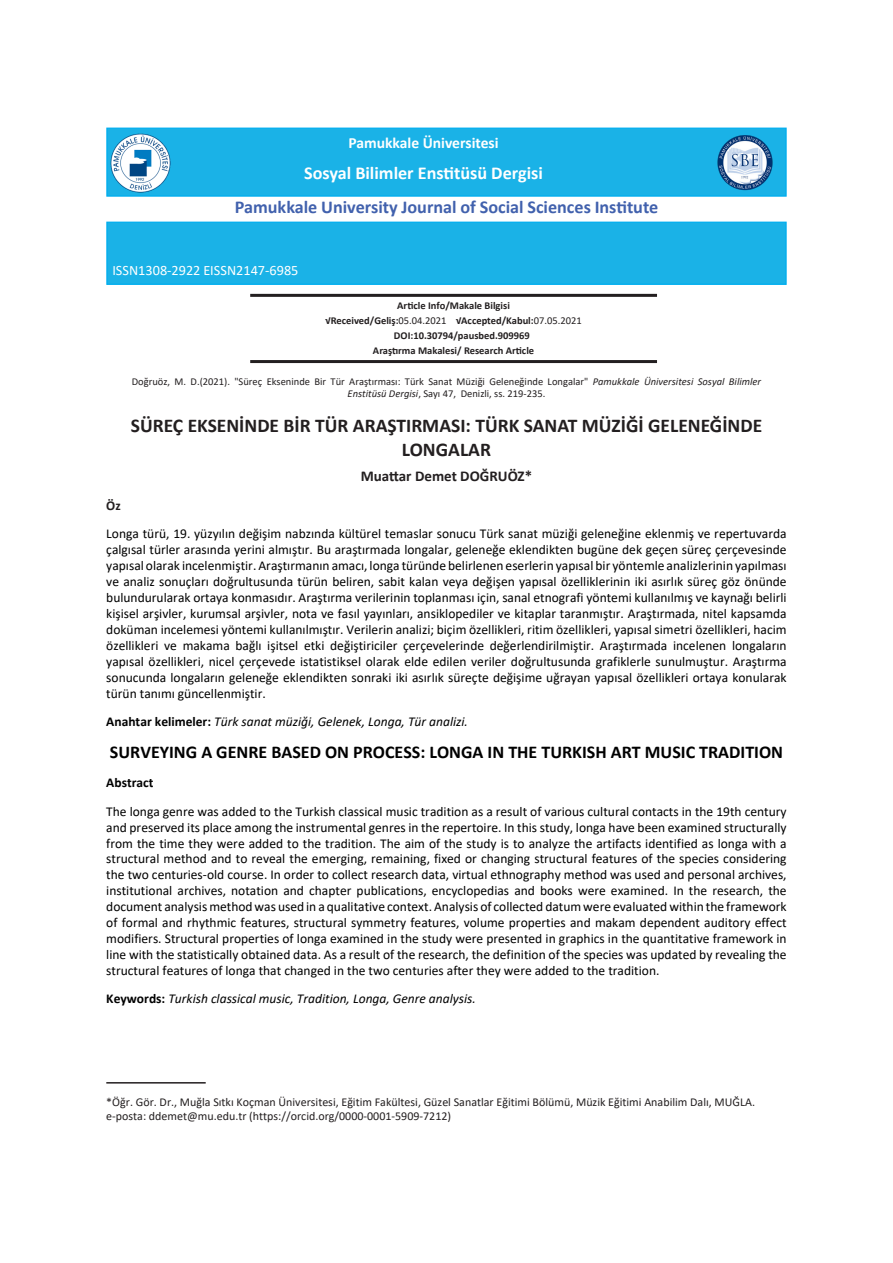
<style>
.page{position:relative;width:893px;height:1263px;background:#fff}
.page>*{position:absolute;margin:0;border:0;box-sizing:border-box;transform-origin:0 0}
.t1{font:700 19.5px/23.4px "Calibri";color:#231f20;text-align:center}
.t2{font:700 18.15px "Calibri";color:#4161ad}
.t3{font:700 18.15px "Calibri";color:#fff}
.t4{font:700 18px "Calibri";color:#000}
.t5{font:700 15.6px "Calibri";color:#fff}
.t6{font:700 15px "Calibri";color:#231f20}
.t7{font:14.25px "Calibri";color:#fff}
.t8{font:13.5px/15.9px "Calibri";color:#000;text-align:justify}
.t9{font:italic 13.5px "Calibri";color:#000}
.t10{font:700 13.5px "Calibri";color:#000}
.t11{font:700 13.5px "Calibri";color:#231f20}
.t12{font:12px/13.5px "Calibri";color:#231f20}
.t13{font:10.5px/12px "Calibri";color:#231f20;text-align:center}
.t14{font:700 10.5px "Calibri";color:#231f20}
.s1{font-weight:400}
.s2{font-style:italic}
.s3{font-weight:700;font-style:normal}
</style>
<div class="page">
<hr style="left:250px;top:294px;width:407px;height:3px;background:#231f20">
<hr style="left:250px;top:360px;width:407px;height:3px;background:#231f20">
<div style="left:106px;top:222px;width:681px;height:63px;background:#1ab2e7;border:1px solid #00aeef"></div>
<div style="left:106px;top:128px;width:681px;height:69px;background:#1ab2e7;border:1px solid #00aeef"></div>
<img style="left:717px;top:135px;width:56px;height:56px">
<img style="left:111px;top:133px;width:59px;height:59px">
<hr style="left:106px;top:1082px;width:100px;height:1px;background:#231f20">
<p class="t5" style="left:348px;top:131px;width:152px">Pamukkale Üniversitesi</p>
<h2 class="t3" style="left:304px;top:160px;width:240px">Sosyal Bilimler Enstitüsü Dergisi</h2>
<h2 class="t2" style="left:235px;top:194px;width:425px">Pamukkale University Journal of Social Sciences Institute</h2>
<p class="t7" style="left:112px;top:260px;width:188px">ISSN1308-2922 EISSN2147-6985</p>
<p class="t14" style="left:397px;top:298px;width:114px">Article Info/Makale Bilgisi</p>
<p class="t14" style="left:326px;top:313px;width:258px">√Received/Geliş:<span class="s1">05.04.2021</span> √Accepted/Kabul:<span class="s1">07.05.2021</span></p>
<p class="t14" style="left:394px;top:328px;width:137px">DOI:10.30794/pausbed.909969</p>
<p class="t14" style="left:373px;top:343px;width:163px">Araştırma Makalesi/ Research Article</p>
<p class="t13" style="left:132px;top:375px;width:631px">Doğruöz, M. D.(2021). "Süreç Ekseninde Bir Tür Araştırması: Türk Sanat Müziği Geleneğinde Longalar" <span class="s2">Pamukkale Üniversitesi Sosyal Bilimler<br>Enstitüsü Dergisi</span>, Sayı 47, Denizli, ss. 219-235.</p>
<h1 class="t1" style="left:131px;top:414px;width:633px">SÜREÇ EKSENİNDE BİR TÜR ARAŞTIRMASI: TÜRK SANAT MÜZİĞİ GELENEĞİNDE<br>LONGALAR</h1>
<p class="t6" style="left:361px;top:465px;width:173px">Muattar Demet DOĞRUÖZ*</p>
<p class="t11" style="left:106px;top:496px;width:16px">Öz</p>
<p class="t8" style="left:106px;top:526px;width:682px">Longa türü, 19. yüzyılın değişim nabzında kültürel temaslar sonucu Türk sanat müziği geleneğine eklenmiş ve repertuvarda çalgısal türler arasında yerini almıştır. Bu araştırmada longalar, geleneğe eklendikten bugüne dek geçen süreç çerçevesinde yapısal olarak incelenmiştir. Araştırmanın amacı, longa türünde belirlenen eserlerin yapısal bir yöntemle analizlerinin yapılması ve analiz sonuçları doğrultusunda türün beliren, sabit kalan veya değişen yapısal özelliklerinin iki asırlık süreç göz önünde bulundurularak ortaya konmasıdır. Araştırma verilerinin toplanması için, sanal etnografi yöntemi kullanılmış ve kaynağı belirli kişisel arşivler, kurumsal arşivler, nota ve fasıl yayınları, ansiklopediler ve kitaplar taranmıştır. Araştırmada, nitel kapsamda doküman incelemesi yöntemi kullanılmıştır. Verilerin analizi; biçim özellikleri, ritim özellikleri, yapısal simetri özellikleri, hacim özellikleri ve makama bağlı işitsel etki değiştiriciler çerçevelerinde değerlendirilmiştir. Araştırmada incelenen longaların yapısal özellikleri, nicel çerçevede istatistiksel olarak elde edilen veriler doğrultusunda grafiklerle sunulmuştur. Araştırma sonucunda longaların geleneğe eklendikten sonraki iki asırlık süreçte değişime uğrayan yapısal özellikleri ortaya konularak türün tanımı güncellenmiştir.</p>
<p class="t9" style="left:106px;top:712px;width:363px"><span class="s3">Anahtar kelimeler:</span> Türk sanat müziği, Gelenek, Longa, Tür analizi.</p>
<h3 class="t4" style="left:110px;top:740px;width:675px">SURVEYING A GENRE BASED ON PROCESS: LONGA IN THE TURKISH ART MUSIC TRADITION</h3>
<p class="t10" style="left:106px;top:773px;width:49px">Abstract</p>
<p class="t8" style="left:106px;top:803px;width:682px">The longa genre was added to the Turkish classical music tradition as a result of various cultural contacts in the 19th century and preserved its place among the instrumental genres in the repertoire. In this study, longa have been examined structurally from the time they were added to the tradition. The aim of the study is to analyze the artifacts identified as longa with a structural method and to reveal the emerging, remaining, fixed or changing structural features of the species considering the two centuries-old course. In order to collect research data, virtual ethnography method was used and personal archives, institutional archives, notation and chapter publications, encyclopedias and books were examined. In the research, the document analysis method was used in a qualitative context. Analysis of collected datum were evaluated within the framework of formal and rhythmic features, structural symmetry features, volume properties and makam dependent auditory effect modifiers. Structural properties of longa examined in the study were presented in graphics in the quantitative framework in line with the statistically obtained data. As a result of the research, the definition of the species was updated by revealing the structural features of longa that changed in the two centuries after they were added to the tradition.</p>
<p class="t9" style="left:106px;top:989px;width:371px"><span class="s3">Keywords:</span> Turkish classical music, Tradition, Longa, Genre analysis.</p>
<p class="t12" style="left:106px;top:1095px;width:650px">*Öğr. Gör. Dr., Muğla Sıtkı Koçman Üniversitesi, Eğitim Fakültesi, Güzel Sanatlar Eğitimi Bölümü, Müzik Eğitimi Anabilim Dalı, MUĞLA. e-posta: ddemet@mu.edu.tr (https://orcid.org/0000-0001-5909-7212)</p>
</div>
